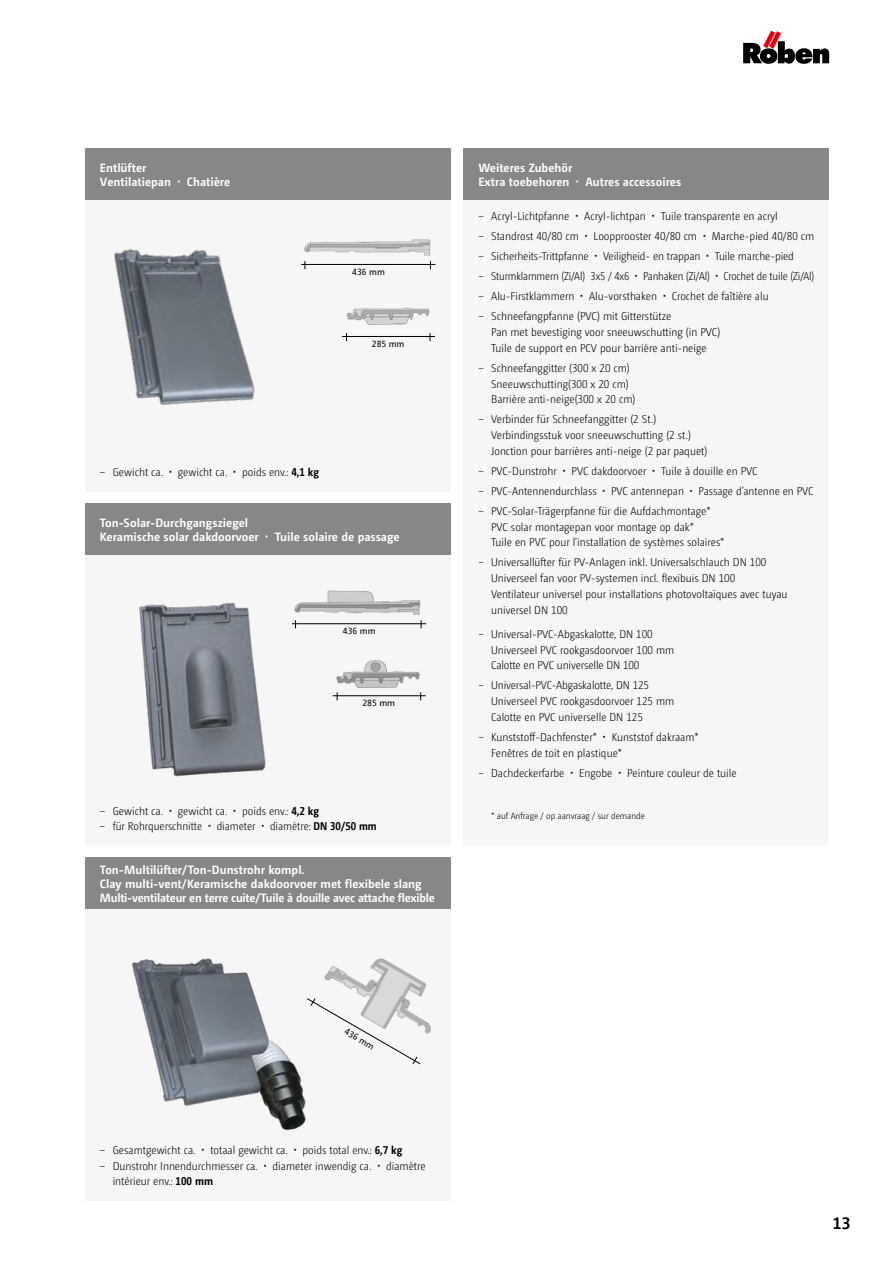
<style>
.page{position:relative;width:893px;height:1263px;background:#fff}
.page>*{position:absolute;margin:0;border:0;box-sizing:border-box;transform-origin:0 0}
.t1{font:700 16.5px "Camingo Dos Pro";color:#000}
.t2{font:700 12px/14.4px "Camingo Dos Pro";color:#fff}
.t3{font:300 11.25px/15.8px "Camingo Dos Pro S Cd";color:#000}
.t4{font:300 9px "Camingo Dos Pro S Cd";color:#000}
.t5{font:9px "Camingo Dos Pro";color:#000}
.s1{font-weight:700}
</style>
<div class="page">
<div style="left:463px;top:197px;width:366px;height:648px;background:#f6f6f6"></div>
<div style="left:85px;top:200px;width:366px;height:291px;background:#f6f6f6"></div>
<div style="left:85px;top:909px;width:366px;height:291px;background:#f6f6f6"></div>
<div style="left:85px;top:858px;width:366px;height:51px;background:#878786"></div>
<div style="left:85px;top:149px;width:366px;height:51px;background:#878786"></div>
<div style="left:85px;top:555px;width:366px;height:290px;background:#f6f6f6"></div>
<div style="left:85px;top:504px;width:366px;height:51px;background:#878786"></div>
<div style="left:463px;top:149px;width:366px;height:51px;background:#878786"></div>
<img style="left:114px;top:248px;width:141px;height:157px">
<img style="left:304px;top:239px;width:127px;height:17px">
<img style="left:346px;top:307px;width:84px;height:18px">
<hr style="left:301px;top:264px;width:134px;height:1px;background:#000">
<hr style="left:342px;top:336px;width:93px;height:1px;background:#000">
<img style="left:132px;top:958px;width:174px;height:173px">
<img style="left:324px;top:958px;width:107px;height:76px">
<svg style="left:307px;top:998px;width:114px;height:66px"></svg>
<img style="left:139px;top:602px;width:127px;height:175px">
<img style="left:294px;top:590px;width:127px;height:25px">
<img style="left:336px;top:660px;width:84px;height:28px">
<hr style="left:292px;top:623px;width:134px;height:1px;background:#000">
<hr style="left:333px;top:695px;width:93px;height:1px;background:#000">
<svg style="left:743px;top:31px;width:86px;height:33px"></svg>
<p class="t2" style="left:100px;top:160px;width:73px">Entlüfter<br>Ventilatiepan</p>
<p class="t2" style="left:187px;top:174px;width:45px">Chatière</p>
<p class="t5" style="left:352px;top:266px;width:34px">436 mm</p>
<p class="t5" style="left:372px;top:338px;width:34px">285 mm</p>
<p class="t3" style="left:100px;top:464px;width:65px">− Gewicht ca.</p>
<p class="t3" style="left:178px;top:464px;width:51px">gewicht ca.</p>
<p class="t3" style="left:242px;top:464px;width:79px">poids env.: <span class="s1">4,1 kg</span></p>
<p class="t2" style="left:100px;top:515px;width:161px">Ton-Solar-Durchgangsziegel<br>Keramische solar dakdoorvoer</p>
<p class="t2" style="left:275px;top:530px;width:127px">Tuile solaire de passage</p>
<p class="t5" style="left:343px;top:626px;width:34px">436 mm</p>
<p class="t5" style="left:363px;top:698px;width:34px">285 mm</p>
<p class="t3" style="left:100px;top:803px;width:65px">− Gewicht ca.</p>
<p class="t3" style="left:178px;top:803px;width:51px">gewicht ca.</p>
<p class="t3" style="left:242px;top:803px;width:79px">poids env.: <span class="s1">4,2 kg</span></p>
<p class="t3" style="left:100px;top:818px;width:104px">− für Rohrquerschnitte</p>
<p class="t3" style="left:217px;top:818px;width:40px">diameter</p>
<p class="t3" style="left:270px;top:818px;width:108px">diamètre: <span class="s1">DN 30/50 mm</span></p>
<p class="t2" style="left:100px;top:862px;width:336px">Ton-Multilüfter/Ton-Dunstrohr kompl.<br>Clay multi-vent/Keramische dakdoorvoer met flexibele slang<br>Multi-ventilateur en terre cuite/Tuile à douille avec attache flexible</p>
<p class="t2" style="left:478px;top:160px;width:95px">Weiteres Zubehör<br>Extra toebehoren</p>
<p class="t2" style="left:585px;top:174px;width:97px">Autres accessoires</p>
<p class="t3" style="left:478px;top:208px;width:92px">− Acryl-Lichtpfanne</p>
<p class="t3" style="left:584px;top:208px;width:63px">Acryl-lichtpan</p>
<p class="t3" style="left:661px;top:208px;width:119px">Tuile transparente en acryl</p>
<p class="t3" style="left:478px;top:228px;width:102px">− Standrost 40/80 cm</p>
<p class="t3" style="left:594px;top:228px;width:105px">Loopprooster 40/80 cm</p>
<p class="t3" style="left:712px;top:228px;width:104px">Marche-pied 40/80 cm</p>
<p class="t3" style="left:478px;top:248px;width:112px">− Sicherheits-Trittpfanne</p>
<p class="t3" style="left:603px;top:248px;width:99px">Veiligheid- en trappan</p>
<p class="t3" style="left:478px;top:246px;width:337px;line-height:20px;text-indent:236px">Tuile marche-pied<br>− Sturmklammern (Zi/Al) 3x5 / 4x6 Panhaken (Zi/Al) Crochet de tuile (Zi/Al) − Alu-Firstklammern</p>
<p class="t3" style="left:589px;top:288px;width:69px">Alu-vorsthaken</p>
<p class="t3" style="left:672px;top:288px;width:98px">Crochet de faîtière alu</p>
<p class="t3" style="left:491px;top:308px;width:231px;text-indent:-13px">− Schneefangpfanne (PVC) mit Gitterstütze<br>Pan met bevestiging voor sneeuwschutting (in PVC)<br>Tuile de support en PCV pour barrière anti-neige</p>
<p class="t3" style="left:491px;top:360px;width:146px;text-indent:-13px">− Schneefanggitter (300 x 20 cm)<br>Sneeuwschutting(300 x 20 cm)<br>Barrière anti-neige(300 x 20 cm)</p>
<p class="t3" style="left:491px;top:411px;width:218px;text-indent:-13px">− Verbinder für Schneefanggitter (2 St.)<br>Verbindingsstuk voor sneeuwschutting (2 st.)<br>Jonction pour barrières anti-neige (2 par paquet)</p>
<p class="t3" style="left:478px;top:463px;width:80px">− PVC-Dunstrohr</p>
<p class="t3" style="left:572px;top:463px;width:76px">PVC dakdoorvoer</p>
<p class="t3" style="left:661px;top:463px;width:98px">Tuile à douille en PVC</p>
<p class="t3" style="left:478px;top:483px;width:120px">− PVC-Antennendurchlass</p>
<p class="t3" style="left:611px;top:483px;width:74px">PVC antennepan</p>
<p class="t3" style="left:478px;top:481px;width:337px;line-height:20px;text-indent:220px">Passage d’antenne en PVC − PVC-Solar-Trägerpfanne für die Aufdachmontage*</p>
<p class="t3" style="left:491px;top:519px;width:235px">PVC solar montagepan voor montage op dak*<br>Tuile en PVC pour l'installation de systèmes solaires*</p>
<p class="t3" style="left:491px;top:554px;width:298px;text-indent:-13px">− Universallüfter für PV-Anlagen inkl. Universalschlauch DN 100<br>Universeel fan voor PV-systemen incl. flexibuis DN 100<br>Ventilateur universel pour installations photovoltaïques avec tuyau universel DN 100</p>
<p class="t3" style="left:491px;top:626px;width:185px;text-indent:-13px">− Universal-PVC-Abgaskalotte, DN 100<br>Universeel PVC rookgasdoorvoer 100 mm<br>Calotte en PVC universelle DN 100</p>
<p class="t3" style="left:491px;top:677px;width:185px;text-indent:-13px">− Universal-PVC-Abgaskalotte, DN 125<br>Universeel PVC rookgasdoorvoer 125 mm<br>Calotte en PVC universelle DN 125</p>
<p class="t3" style="left:478px;top:729px;width:120px">− Kunststoff-Dachfenster*</p>
<p class="t3" style="left:491px;top:729px;width:209px;text-indent:121px">Kunststof dakraam*<br>Fenêtres de toit en plastique*</p>
<p class="t3" style="left:478px;top:765px;width:88px">− Dachdeckerfarbe</p>
<p class="t3" style="left:579px;top:765px;width:35px">Engobe</p>
<p class="t3" style="left:627px;top:765px;width:111px">Peinture couleur de tuile</p>
<p class="t4" style="left:491px;top:811px;width:155px">* auf Anfrage / op aanvraag / sur demande</p>
<p class="t5" style="left:348px;top:1026px;width:34px;rotate:30deg">436 mm</p>
<p class="t3" style="left:100px;top:1142px;width:97px">− Gesamtgewicht ca.</p>
<p class="t3" style="left:210px;top:1142px;width:79px">totaal gewicht ca.</p>
<p class="t3" style="left:303px;top:1142px;width:101px">poids total env.: <span class="s1">6,7 kg</span></p>
<p class="t3" style="left:100px;top:1158px;width:159px">− Dunstrohr Innendurchmesser ca.</p>
<p class="t3" style="left:273px;top:1158px;width:100px">diameter inwendig ca.</p>
<p class="t3" style="left:386px;top:1158px;width:41px">diamètre</p>
<p class="t3" style="left:113px;top:1173px;width:102px">intérieur env.: <span class="s1">100 mm</span></p>
<h1 class="t1" style="left:833px;top:1213px;width:19px">13</h1>
</div>
